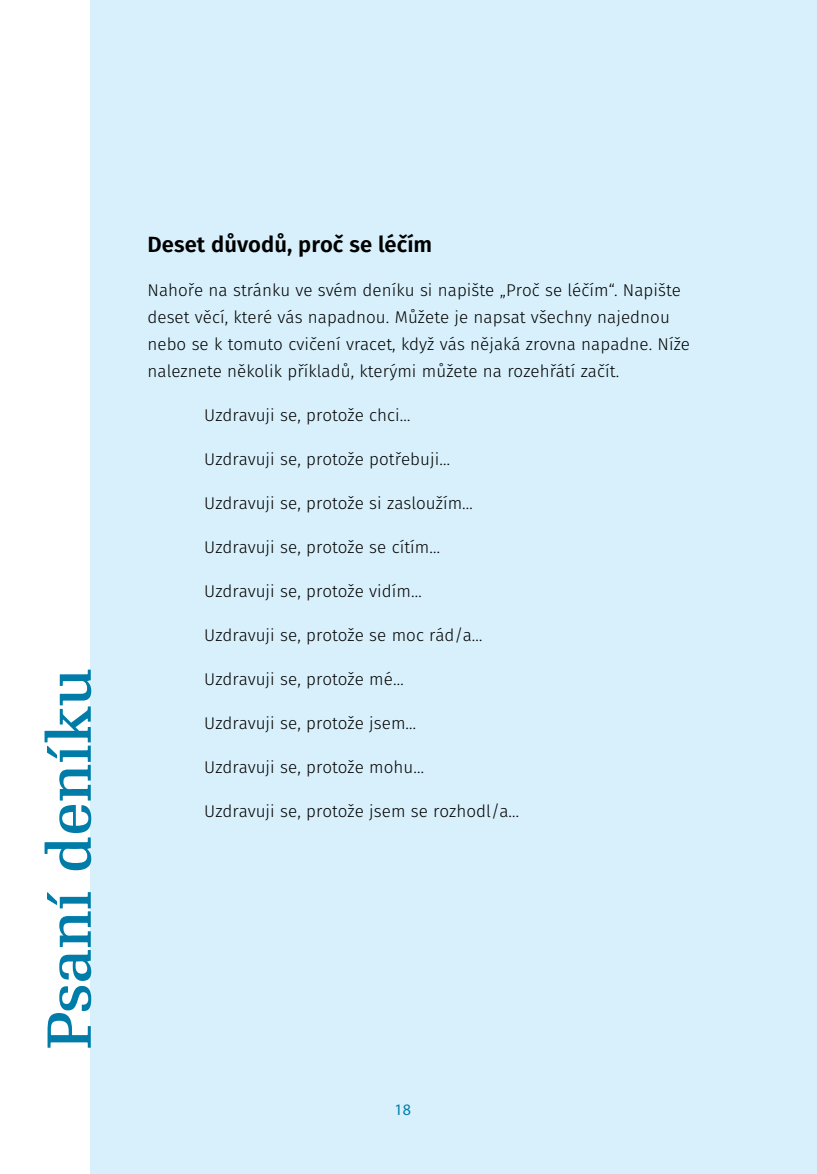
<style>
.page{position:relative;width:817px;height:1174px;background:#fff}
.page>*{position:absolute;margin:0;border:0;box-sizing:border-box;transform-origin:0 0}
.t1{font:500 60px "Re Public";letter-spacing:.005em;color:#007ca8}
.denik_tit{font:600 22px "Fira Sans";color:#000}
.denik_text{font:300 17px/27px "Fira Sans";letter-spacing:.005em;color:#000}
.t2{font:16px "Myriad Pro";color:#007ca8}
</style>
<div class="page">
<div style="left:91px;top:0;width:725px;height:1174px;background:#d8f0fb"></div>
<h1 class="t1" style="left:33px;top:1049px;width:382px;rotate:-90deg">Psaní deníku</h1>
<p class="denik_tit" style="left:147px;top:226px;width:286px">Deset důvodů, proč se léčím</p>
<p class="denik_text" style="left:147px;top:276px;width:544px">Nahoře na stránku ve svém deníku si napište „Proč se léčím“. Napište deset věcí, které vás napadnou. Můžete je napsat všechny najednou nebo se k tomuto cvičení vracet, když vás nějaká zrovna napadne. Níže naleznete několik příkladů, kterými můžete na rozehřátí začít.</p>
<p class="denik_text" style="left:204px;top:401px;width:208px">Uzdravuji se, protože chci…</p>
<p class="denik_text" style="left:204px;top:445px;width:247px">Uzdravuji se, protože potřebuji…</p>
<p class="denik_text" style="left:204px;top:489px;width:270px">Uzdravuji se, protože si zasloužím…</p>
<p class="denik_text" style="left:204px;top:533px;width:237px">Uzdravuji se, protože se cítím…</p>
<p class="denik_text" style="left:204px;top:577px;width:219px">Uzdravuji se, protože vidím…</p>
<p class="denik_text" style="left:204px;top:621px;width:280px">Uzdravuji se, protože se moc rád/a…</p>
<p class="denik_text" style="left:204px;top:665px;width:201px">Uzdravuji se, protože mé…</p>
<p class="denik_text" style="left:204px;top:709px;width:213px">Uzdravuji se, protože jsem…</p>
<p class="denik_text" style="left:204px;top:753px;width:221px">Uzdravuji se, protože mohu…</p>
<p class="denik_text" style="left:204px;top:797px;width:316px">Uzdravuji se, protože jsem se rozhodl/a…</p>
<p class="t2" style="left:394px;top:1099px;width:18px">18</p>
</div>
